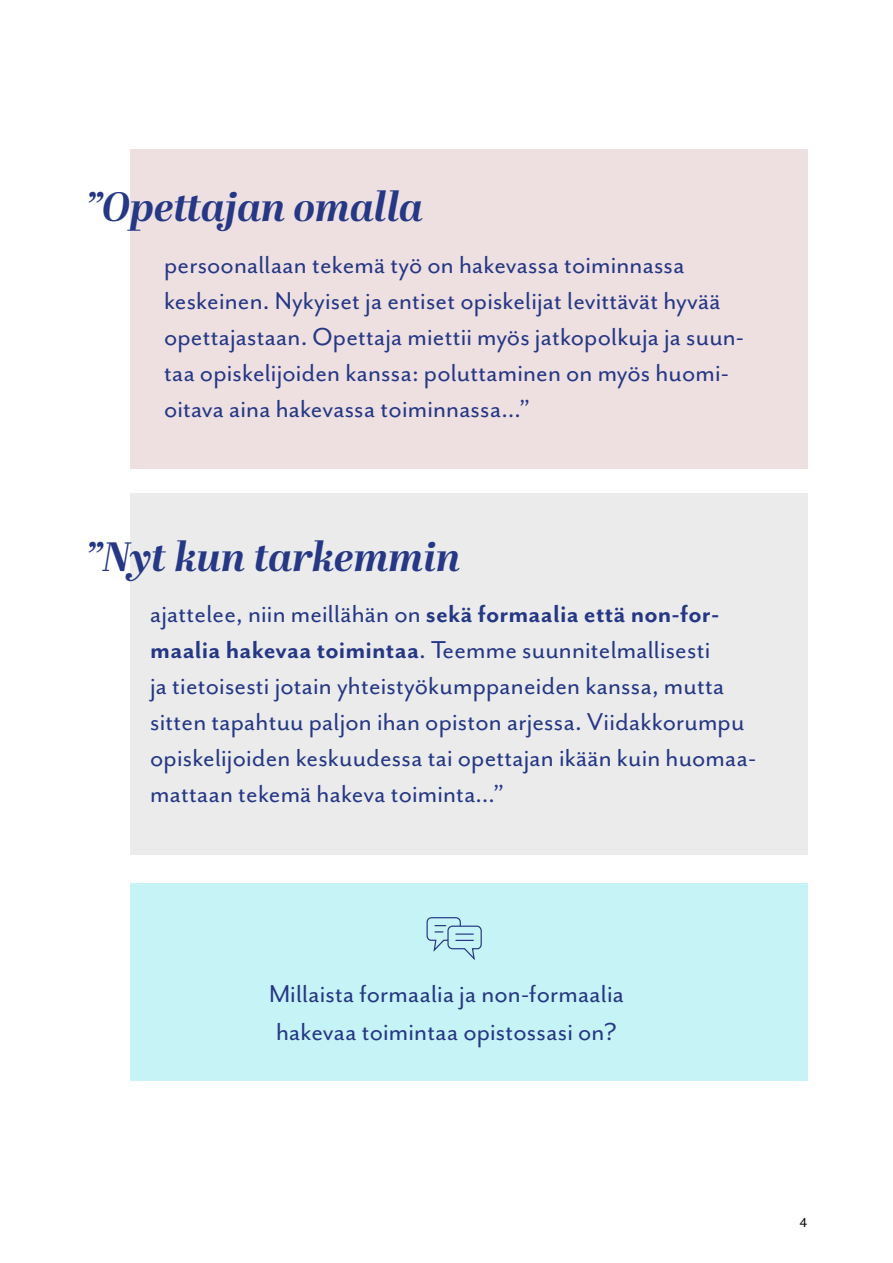
<style>
.page{position:relative;width:893px;height:1263px;background:#fff}
.page>*{position:absolute;margin:0;border:0;box-sizing:border-box;transform-origin:0 0}
.t1{font:italic 700 40.95px "Abril Display";color:#253785}
.t2{font:28.05px/36px "Mr Eaves San OT";letter-spacing:.005em;color:#253785}
.t3{font:15px "Mr Eaves Mod OT";color:#000}
.s1{font-weight:700}
</style>
<div class="page">
<div style="left:130px;top:883px;width:678px;height:198px;background:#c6f3f5"></div>
<div style="left:130px;top:493px;width:678px;height:362px;background:#ebebeb"></div>
<div style="left:130px;top:149px;width:678px;height:319px;background:#eee0e0"></div>
<svg style="left:426px;top:917px;width:56px;height:43px"></svg>
<p class="t1" style="left:85px;top:178px;width:339px">”Opettajan omalla</p>
<p class="t2" style="left:164px;top:247px;width:582px">persoonallaan tekemä työ on hakevassa toiminnassa keskeinen. Nykyiset ja entiset opiskelijat levittävät hyvää opettajastaan. Opettaja miettii myös jatkopolkuja ja suun&shy;taa opiskelijoiden kanssa: poluttaminen on myös huomi&shy;oitava aina hakevassa toiminnassa…”</p>
<p class="t1" style="left:85px;top:527px;width:377px">”Nyt kun tarkemmin</p>
<p class="t2" style="left:150px;top:596px;width:607px">ajattelee, niin meillähän on <span class="s1">sekä formaalia että non-for&shy;maalia hakevaa toimintaa</span>. Teemme suunnitelmallisesti<br>ja tietoisesti jotain yhteistyökumppaneiden kanssa, mutta sitten tapahtuu paljon ihan opiston arjessa. Viidakkorumpu opiskelijoiden keskuudessa tai opettajan ikään kuin huomaa&shy;mattaan tekemä hakeva toiminta…”</p>
<p class="t2" style="left:269px;top:975px;width:356px;line-height:38px">Millaista formaalia ja non-formaalia hakevaa toimintaa opistossasi on?</p>
<p class="t3" style="left:799px;top:1214px;width:9px">4</p>
</div>
